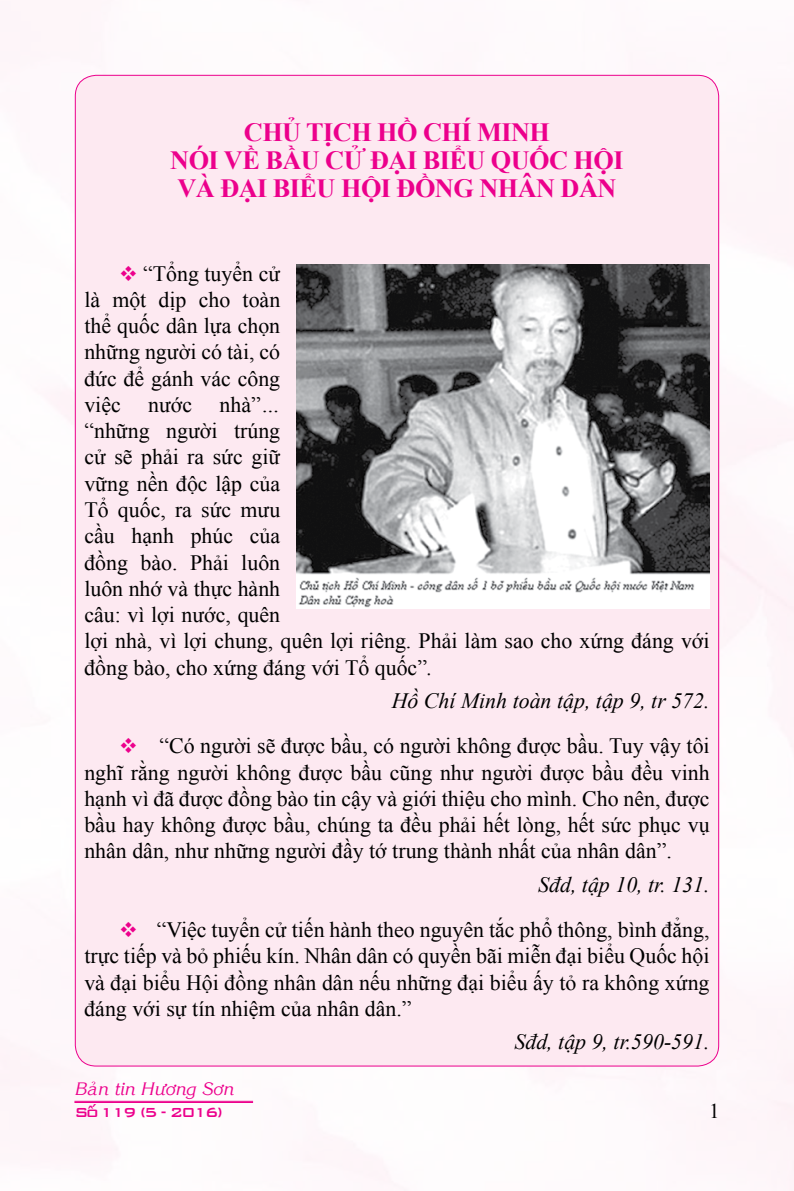
<style>
.page{position:relative;width:794px;height:1191px;background:#fff}
.page>*{position:absolute;margin:0;border:0;box-sizing:border-box;transform-origin:0 0}
.t1{font:700 26.25px/28px "Times New Roman";letter-spacing:-.02em;color:#ec008c;text-align:center}
.t2{font:21.88px/26.2px "Times New Roman";color:#000;text-align:justify}
.t3{font:italic 21.88px "Times New Roman";color:#000}
.t4{font:21px "Times New Roman";color:#000}
.t5{font:17.5px "VNI Korin Italic";color:#ec008c}
.t6{font:17.5px "HP Bank Regular";letter-spacing:-.1em;color:#ec008c}
.s1{color:#ec008c}
.s2{font-style:italic}
</style>
<div class="page">
<img style="left:0;top:74px;width:794px;height:1117px">
<hr style="left:74px;top:1101px;width:179px;height:1px;background:#ec008c">
<hr style="left:74px;top:1102px;width:179px;height:1px;background:#ec008c">
<div style="left:75px;top:75px;width:643px;height:991px;background:#fde9f1;border-radius:21px"></div>
<img style="left:296px;top:264px;width:413px;height:344px">
<p class="t1" style="left:170px;top:117px;width:453px">CHỦ TỊCH HỒ CHÍ MINH<br>NÓI VỀ BẦU CỬ ĐẠI BIỂU QUỐC HỘI<br>VÀ ĐẠI BIỂU HỘI ĐỒNG NHÂN DÂN</p>
<p class="t2" style="left:84px;top:260px;width:627px;text-align:left;text-indent:35px"><span class="s1">❖</span> “Tổng tuyển cử<br>là một dịp cho toàn<br>thể quốc dân lựa chọn<br>những người có tài, có<br>đức để gánh vác công<br>việc nước nhà”<span class="s2">…<br></span>“những người trúng<br>cử sẽ phải ra sức giữ<br>vững nền độc lập của<br>Tổ quốc, ra sức mưu<br>cầu hạnh phúc của<br>đồng bào. Phải luôn<br>luôn nhớ và thực hành<br>câu: vì lợi nước, quên<br>lợi nhà, vì lợi chung, quên lợi riêng. Phải làm sao cho xứng đáng với đồng bào, cho xứng đáng với Tổ quốc”<span class="s2">.</span></p>
<p class="t3" style="left:392px;top:685px;width:319px">Hồ Chí Minh toàn tập, tập 9, tr 572.</p>
<p class="t2" style="left:84px;top:732px;width:627px;text-indent:35px"><span class="s1">❖</span> “Có người sẽ được bầu, có người không được bầu. Tuy vậy tôi nghĩ rằng người không được bầu cũng như người được bầu đều vinh hạnh vì đã được đồng bào tin cậy và giới thiệu cho mình. Cho nên, được bầu hay không được bầu, chúng ta đều phải hết lòng, hết sức phục vụ nhân dân, như những người đầy tớ trung thành nhất của nhân dân”.</p>
<p class="t3" style="left:538px;top:869px;width:173px">Sđd, tập 10, tr. 131.</p>
<p class="t2" style="left:84px;top:916px;width:627px;text-indent:35px"><span class="s1">❖</span> “Việc tuyển cử tiến hành theo nguyên tắc phổ thông, bình đẳng, trực tiếp và bỏ phiếu kín. Nhân dân có quyền bãi miễn đại biểu Quốc hội và đại biểu Hội đồng nhân dân nếu những đại biểu ấy tỏ ra không xứng đáng với sự tín nhiệm của nhân dân.”</p>
<p class="t3" style="left:514px;top:1026px;width:197px">Sđd, tập 9, tr.590-591.</p>
<p class="t5" style="left:74px;top:1075px;width:160px">Baûn tin Höông Sôn</p>
<p class="t6" style="left:74px;top:1102px;width:150px">Soá119 (5 - 2016)</p>
<p class="t4" style="left:709px;top:1097px;width:12px">1</p>
</div>
